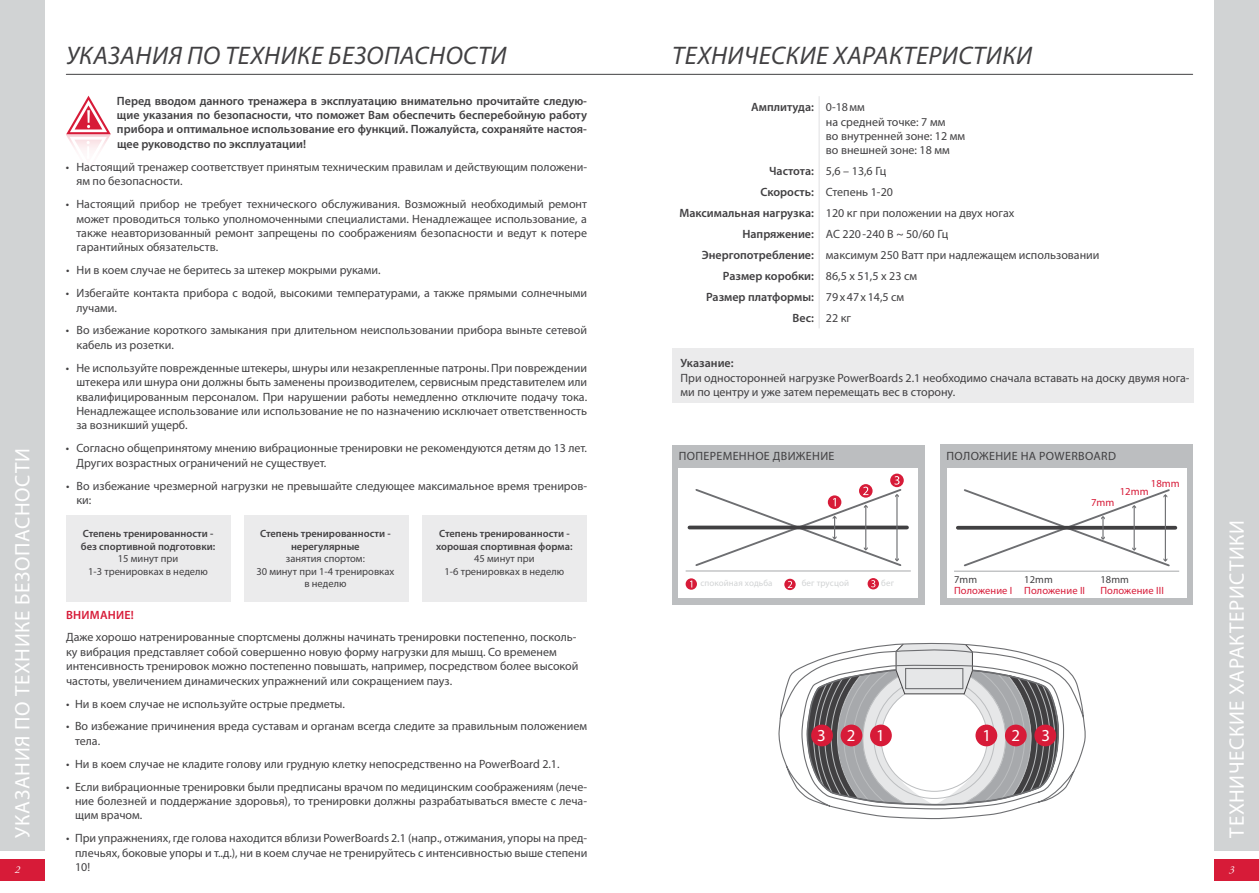
<style>
.page{position:relative;width:1259px;height:893px;background:#fff}
.page>*{position:absolute;margin:0;border:0;box-sizing:border-box;transform-origin:0 0}
.t1{font:italic 25.5px "Myriad Pro";letter-spacing:.02em;color:#414042}
.t2{font:21px "Myriad Pro";letter-spacing:.03em;color:#fff}
.t3{font:16.8px "Myriad Pro";color:#fff}
.t4{font:12px/14.4px "Myriad Pro";color:#414042}
.t5{font:600 12px/14.4px "Myriad Pro";color:#414042;text-align:justify}
.t6{font:12px "Myriad Pro";letter-spacing:.03em;color:#414042}
.t7{font:600 12px "Myriad Pro";letter-spacing:.02em;color:#d71b38}
.t8{font:10.65px "Myriad Pro";color:#d71b38}
.t9{font:600 10.5px/12.6px "Myriad Pro";color:#414042}
.t10{font:10.5px/12.6px "Myriad Pro";color:#414042;text-align:center}
.t11{font:10.5px "Myriad Pro";letter-spacing:.01em;color:#d71b38}
.t12{font:italic 10.5px "Adobe Garamond Pro";color:#fff}
.t13{font:9px "Myriad Pro";letter-spacing:.01em;color:#d1d3d4}
.s1{font-weight:600}
.s2{font-weight:400}
</style>
<div class="page">
<div style="left:0;top:859px;width:45px;height:21px;background:#d71b38"></div>
<div style="left:1214px;top:859px;width:45px;height:21px;background:#d71b38"></div>
<div style="left:0;top:0;width:45px;height:850px;background:#d1d3d4"></div>
<div style="left:1214px;top:0;width:45px;height:850px;background:#d1d3d4"></div>
<div style="left:672px;top:349px;width:521px;height:54px;background:#ebebec"></div>
<div style="left:66px;top:515px;width:164px;height:86px;background:#ebebec"></div>
<div style="left:244px;top:515px;width:164px;height:86px;background:#ebebec"></div>
<div style="left:422px;top:515px;width:164px;height:86px;background:#ebebec"></div>
<svg style="left:66px;top:96px;width:45px;height:54px"></svg>
<hr style="left:66px;top:74px;width:1126px;height:1px;background:#414042">
<hr style="left:818px;top:96px;width:2px;height:232px;background:#ebebec">
<div style="left:940px;top:444px;width:252px;height:161px;background:#bcbec0"></div>
<div style="left:947px;top:468px;width:239px;height:130px;background:#fff"></div>
<svg style="left:958px;top:526px;width:217px;height:4px"></svg>
<svg style="left:962px;top:489px;width:209px;height:78px"></svg>
<hr style="left:954px;top:571px;width:225px;height:1px;background:#bcbec0">
<div style="left:672px;top:444px;width:252px;height:160px;background:#bcbec0"></div>
<div style="left:678px;top:468px;width:239px;height:129px;background:#fff"></div>
<hr style="left:689px;top:526px;width:218px;height:3px;background:#414042">
<div style="left:890px;top:474px;width:13px;height:13px;background:#d71b38;border-radius:50%"></div>
<svg style="left:694px;top:476px;width:209px;height:90px"></svg>
<hr style="left:685px;top:570px;width:226px;height:2px;background:#bcbec0">
<svg style="left:685px;top:578px;width:12px;height:12px"></svg>
<svg style="left:690px;top:581px;width:2px;height:6px"></svg>
<div style="left:784px;top:579px;width:11px;height:11px;background:#d71b38;border-radius:50%"></div>
<svg style="left:788px;top:581px;width:4px;height:7px"></svg>
<svg style="left:867px;top:578px;width:12px;height:11px"></svg>
<svg style="left:871px;top:580px;width:4px;height:7px"></svg>
<svg style="left:778px;top:642px;width:308px;height:178px"></svg>
<svg style="left:805px;top:643px;width:254px;height:163px"></svg>
<div style="left:870px;top:725px;width:22px;height:21px;background:#d71b38;border-radius:50%"></div>
<div style="left:1034px;top:725px;width:22px;height:21px;background:#d71b38;border-radius:50%"></div>
<div style="left:840px;top:725px;width:22px;height:21px;background:#d71b38;border-radius:50%"></div>
<div style="left:1005px;top:725px;width:21px;height:21px;background:#d71b38;border-radius:50%"></div>
<div style="left:811px;top:725px;width:22px;height:21px;background:#d71b38;border-radius:50%"></div>
<div style="left:975px;top:725px;width:22px;height:21px;background:#d71b38;border-radius:50%"></div>
<h1 class="t1" style="left:66px;top:39px;width:442px">УКАЗАНИЯ ПО ТЕХНИКЕ БЕЗОПАСНОСТИ</h1>
<h1 class="t1" style="left:672px;top:39px;width:361px">ТЕХНИЧЕСКИЕ ХАРАКТЕРИСТИКИ</h1>
<p class="t5" style="left:117px;top:93px;width:471px">Перед вводом данного тренажера в эксплуатацию внимательно прочитайте следую&shy;щие указания по безопасности, что поможет Вам обеспечить бесперебойную работу прибора и оптимальное использование его функций. Пожалуйста, сохраняйте настоя&shy;щее руководство по эксплуатации!</p>
<p class="t4" style="left:76px;top:159px;width:512px;text-indent:-11px">• Настоящий тренажер соответствует принятым техническим правилам и действующим положени&shy;ям по безопасности.</p>
<p class="t4" style="left:76px;top:197px;width:512px;text-align:justify;text-indent:-11px">• Настоящий прибор не требует технического обслуживания. Возможный необходимый ремонт может проводиться только уполномоченными специалистами. Ненадлежащее использование, а также неавторизованный ремонт запрещены по соображениям безопасности и ведут к потере гарантийных обязательств.</p>
<p class="t4" style="left:66px;top:263px;width:316px">• Ни в коем случае не беритесь за штекер мокрыми руками.</p>
<p class="t4" style="left:76px;top:286px;width:512px;text-indent:-11px">• Избегайте контакта прибора с водой, высокими температурами, а также прямыми солнечными лучами.</p>
<p class="t4" style="left:76px;top:323px;width:512px;text-indent:-10px">• Во избежание короткого замыкания при длительном неиспользовании прибора выньте сетевой кабель из розетки.</p>
<p class="t4" style="left:76px;top:360px;width:512px;text-align:justify;text-indent:-10px">• Не используйте поврежденные штекеры, шнуры или незакрепленные патроны. При повреждении штекера или шнура они должны быть заменены производителем, сервисным представителем или квалифицированным персоналом. При нарушении работы немедленно отключите подачу тока.<br>Ненадлежащее использование или использование не по назначению исключает ответственность за возникший ущерб.</p>
<p class="t4" style="left:77px;top:441px;width:512px;text-indent:-11px">• Согласно общепринятому мнению вибрационные тренировки не рекомендуются детям до 13 лет.<br>Других возрастных ограничений не существует.</p>
<p class="t4" style="left:77px;top:478px;width:512px;text-indent:-11px">• Во избежание чрезмерной нагрузки не превышайте следующее максимальное время трениров&shy;ки:</p>
<p class="t4" style="left:826px;top:100px;width:141px;text-indent:-75px"><span class="s1">Амплитуда:</span> 0-18мм<br>на средней точке: 7 мм<br>во внутренней зоне: 12 мм во внешней зоне: 18 мм</p>
<p class="t4" style="left:769px;top:164px;width:119px"><span class="s1">Частота:</span> 5,6 – 13,6 Гц</p>
<p class="t4" style="left:760px;top:185px;width:134px"><span class="s1">Скорость:</span> Степень 1-20</p>
<p class="t4" style="left:679px;top:206px;width:336px"><span class="s1">Максимальная нагрузка:</span> 120 кг при положении на двух ногах</p>
<p class="t4" style="left:742px;top:227px;width:207px"><span class="s1">Напряжение:</span> AC 220-240 В ~ 50/60 Гц</p>
<p class="t4" style="left:702px;top:248px;width:399px"><span class="s1">Энергопотребление:</span> максимум 250 Ватт при надлежащем использовании</p>
<p class="t5" style="left:723px;top:269px;width:196px">Размер коробки: <span class="s2">86,5 x 51,5 x 23 см</span></p>
<p class="t5" style="left:706px;top:290px;width:200px">Размер платформы: <span class="s2">79x47x14,5 см</span></p>
<p class="t5" style="left:792px;top:311px;width:60px">Вес: <span class="s2">22 кг</span></p>
<p class="t5" style="left:680px;top:356px;width:55px">Указание:</p>
<p class="t4" style="left:680px;top:370px;width:510px">При односторонней нагрузке PowerBoards 2.1 необходимо сначала вставать на доску двумя нога&shy;ми по центру и уже затем перемещать вес в сторону.</p>
<h2 class="t2" style="left:10px;top:837px;width:391px;rotate:-90deg">УКАЗАНИЯ ПО ТЕХНИКЕ БЕЗОПАСНОСТИ</h2>
<p class="t6" style="left:679px;top:448px;width:157px">ПОПЕРЕМЕННОЕ ДВИЖЕНИЕ</p>
<p class="t6" style="left:946px;top:448px;width:171px">ПОЛОЖЕНИЕ НА POWERBOARD</p>
<p class="t8" style="left:1151px;top:477px;width:30px">18mm</p>
<p class="t8" style="left:1119px;top:485px;width:30px">12mm</p>
<p class="t8" style="left:1091px;top:496px;width:25px">7mm</p>
<h2 class="t2" style="left:1224px;top:837px;width:319px;rotate:-90deg">ТЕХНИЧЕСКИЕ ХАРАКТЕРИСТИКИ</h2>
<p class="t9" style="left:81px;top:527px;width:136px">Степень тренированности - без спортивной подготовки:</p>
<p class="t10" style="left:88px;top:552px;width:121px">15 минут при<br>1-3 тренировках в неделю</p>
<p class="t9" style="left:260px;top:527px;width:132px;text-align:center">Степень тренированности - нерегулярные</p>
<p class="t10" style="left:256px;top:552px;width:139px">занятия спортом:<br>30 минут при 1-4 тренировках в неделю</p>
<p class="t9" style="left:436px;top:527px;width:138px">Степень тренированности - хорошая спортивная форма:</p>
<p class="t10" style="left:444px;top:552px;width:121px">45 минут при<br>1-6 тренировках в неделю</p>
<p class="t10" style="left:1024px;top:573px;width:30px">12mm</p>
<p class="t11" style="left:1024px;top:584px;width:62px">Положение II</p>
<p class="t10" style="left:1100px;top:573px;width:30px">18mm</p>
<p class="t11" style="left:1100px;top:584px;width:65px">Положение III</p>
<p class="t10" style="left:954px;top:573px;width:25px">7mm</p>
<p class="t11" style="left:954px;top:584px;width:60px">Положение I</p>
<p class="t13" style="left:700px;top:578px;width:74px">спокойная ходьба</p>
<p class="t13" style="left:802px;top:578px;width:49px">бег трусцой</p>
<p class="t13" style="left:881px;top:578px;width:14px">бег</p>
<p class="t7" style="left:66px;top:607px;width:69px">ВНИМАНИЕ!</p>
<p class="t4" style="left:66px;top:630px;width:514px">Даже хорошо натренированные спортсмены должны начинать тренировки постепенно, посколь&shy;ку вибрация представляет собой совершенно новую форму нагрузки для мышц. Со временем интенсивность тренировок можно постепенно повышать, например, посредством более высокой частоты, увеличением динамических упражнений или сокращением пауз.</p>
<p class="t4" style="left:66px;top:696px;width:280px">• Ни в коем случае не используйте острые предметы.</p>
<p class="t4" style="left:75px;top:719px;width:513px;text-indent:-9px">• Во избежание причинения вреда суставам и органам всегда следите за правильным положением тела.</p>
<p class="t4" style="left:66px;top:756px;width:495px">• Ни в коем случае не кладите голову или грудную клетку непосредственно на PowerBoard 2.1.</p>
<p class="t4" style="left:75px;top:779px;width:513px;text-align:justify;text-indent:-9px">• Если вибрационные тренировки были предписаны врачом по медицинским соображениям (лече&shy;ние болезней и поддержание здоровья), то тренировки должны разрабатываться вместе с леча&shy;щим врачом.</p>
<p class="t4" style="left:75px;top:831px;width:514px;text-align:justify;text-indent:-9px">• При упражнениях, где голова находится вблизи PowerBoards 2.1 (напр., отжимания, упоры на пред&shy;плечьях, боковые упоры и т..д.), ни в коем случае не тренируйтесь с интенсивностью выше степени 10!</p>
<h3 class="t3" style="left:817px;top:725px;width:69px">321</h3>
<h3 class="t3" style="left:982px;top:725px;width:39px">1 2</h3>
<h3 class="t3" style="left:1041px;top:725px;width:10px">3</h3>
<p class="t12" style="left:15px;top:864px;width:7px">2</p>
<p class="t12" style="left:1229px;top:864px;width:7px">3</p>
</div>
